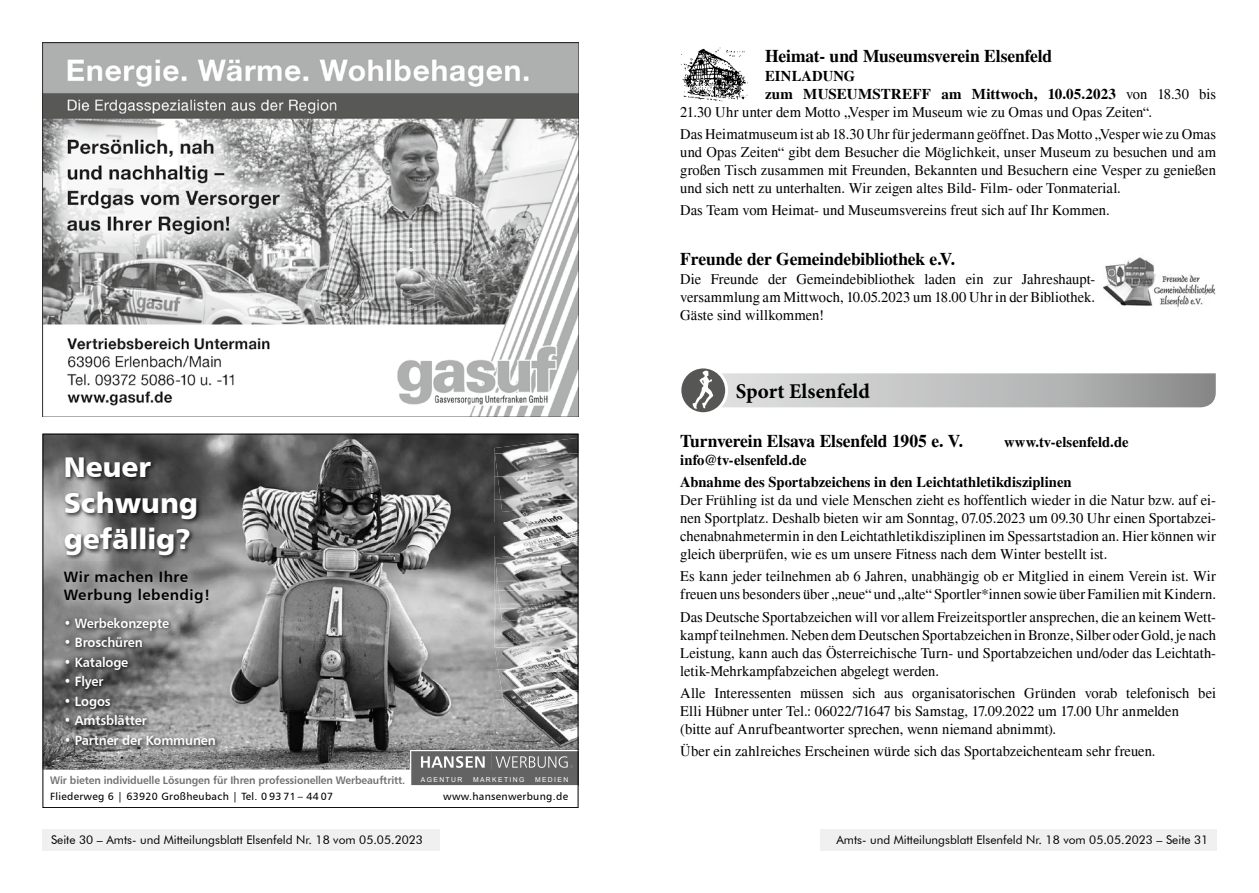
<style>
.page{position:relative;width:1259px;height:893px;background:#fff}
.page>*{position:absolute;margin:0;border:0;box-sizing:border-box;transform-origin:0 0}
.t1{font:28.5px/36px "Humanist 777 BT Black B";color:#fff}
.t2{font:700 21px "Minion Pro";color:#000}
.t3{font:700 18px "Times";letter-spacing:-.01em;color:#000}
.t4{font:15px/18px "Times";color:#000;text-align:justify}
.t5{font:700 15px/22.2px "Times";letter-spacing:.005em;color:#000}
.t6{font:15px/18px "Humanist 777 BT Bold B";letter-spacing:.03em;color:#000}
.t7{font:13.5px "Humanist 777 BT Bold B";letter-spacing:-.01em;color:#fff;scale:.95 1}
.t8{font:12px "Futura BT";color:#000}
.t9{font:10.95px "Humanist 777 BT Bold B";letter-spacing:-.01em;color:#717171;scale:.95 1}
.t10{font:10.5px "Humanist 777 BT Roman B";letter-spacing:.03em;color:#000}
.t11{font:6.75px "Arial";letter-spacing:.2em;color:#fff}
.s1{font-weight:400}
</style>
<div class="page">
<img style="left:43px;top:43px;width:535px;height:374px">
<img style="left:45px;top:436px;width:531px;height:334px">
<svg style="left:410px;top:750px;width:166px;height:36px;background:#797979"></svg>
<img style="left:494px;top:438px;width:82px;height:39px">
<img style="left:494px;top:454px;width:4px;height:23px">
<img style="left:494px;top:477px;width:4px;height:23px">
<img style="left:498px;top:477px;width:78px;height:23px">
<img style="left:494px;top:500px;width:82px;height:63px">
<img style="left:500px;top:500px;width:76px;height:12px">
<img style="left:494px;top:558px;width:3px;height:15px">
<img style="left:494px;top:523px;width:82px;height:12px">
<img style="left:495px;top:549px;width:81px;height:9px">
<img style="left:497px;top:563px;width:79px;height:41px">
<svg style="left:494px;top:573px;width:6px;height:36px"></svg>
<img style="left:496px;top:590px;width:4px;height:14px">
<img style="left:500px;top:604px;width:76px;height:5px">
<img style="left:494px;top:609px;width:82px;height:142px">
<img style="left:499px;top:632px;width:77px;height:16px">
<img style="left:494px;top:648px;width:1px;height:81px">
<img style="left:494px;top:648px;width:4px;height:21px">
<img style="left:494px;top:672px;width:4px;height:18px">
<svg style="left:494px;top:669px;width:4px;height:3px"></svg>
<img style="left:502px;top:690px;width:74px;height:19px">
<img style="left:498px;top:669px;width:78px;height:21px">
<img style="left:62px;top:454px;width:140px;height:106px">
<img style="left:55px;top:562px;width:163px;height:51px">
<img style="left:63px;top:615px;width:158px;height:136px">
<div style="left:819px;top:829px;width:397px;height:21px;background:#f0f0f0"></div>
<div style="left:43px;top:829px;width:397px;height:21px;background:#f0f0f0"></div>
<img style="left:681px;top:47px;width:67px;height:54px">
<img style="left:1103px;top:257px;width:112px;height:50px">
<svg style="left:681px;top:368px;width:534px;height:45px"></svg>
<h1 class="t1" style="left:64px;top:448px;width:136px">Neuer<br>Schwung gefällig?</h1>
<p class="t6" style="left:64px;top:568px;width:148px">Wir machen Ihre<br>Werbung lebendig!</p>
<p class="t7" style="left:64px;top:615px;width:113px">• Werbekonzepte</p>
<p class="t7" style="left:64px;top:634px;width:85px">• Broschüren</p>
<p class="t7" style="left:64px;top:654px;width:69px">• Kataloge</p>
<p class="t7" style="left:64px;top:673px;width:43px">• Flyer</p>
<p class="t7" style="left:64px;top:693px;width:51px">• Logos</p>
<p class="t7" style="left:64px;top:712px;width:89px">• Amtsblätter</p>
<p class="t7" style="left:64px;top:732px;width:161px">• Partner der Kommunen</p>
<p class="t9" style="left:50px;top:774px;width:375px">Wir bieten individuelle Lösungen für Ihren professionellen Werbeauftritt.</p>
<p class="t10" style="left:50px;top:790px;width:284px">Fliederweg 6 | 63920 Großheubach | Tel. 0 93 71 – 44 07</p>
<p class="t11" style="left:421px;top:774px;width:43px">AGENTUR</p>
<p class="t11" style="left:473px;top:774px;width:53px">MARKETING</p>
<p class="t11" style="left:535px;top:774px;width:35px">MEDIEN</p>
<p class="t10" style="left:443px;top:790px;width:126px">www.hansenwerbung.de</p>
<p class="t3" style="left:765px;top:45px;width:289px">Heimat- und Museumsverein Elsenfeld</p>
<p class="t5" style="left:765px;top:65px;width:92px">EINLADUNG</p>
<p class="t5" style="left:765px;top:83px;width:452px">zum MUSEUMSTREFF am Mittwoch, 10.05.2023 <span class="s1">von 18.30 bis</span></p>
<p class="t4" style="left:680px;top:103px;width:473px">21.30 Uhr unter dem Motto „Vesper im Museum wie zu Omas und Opas Zeiten“.</p>
<p class="t4" style="left:680px;top:125px;width:537px">Das Heimatmuseum ist ab 18.30 Uhr für jedermann geöffnet. Das Motto „Vesper wie zu Omas und Opas Zeiten“ gibt dem Besucher die Möglichkeit, unser Museum zu besuchen und am großen Tisch zusammen mit Freunden, Bekannten und Besuchern eine Vesper zu genießen und sich nett zu unterhalten. Wir zeigen altes Bild- Film- oder Tonmaterial.</p>
<p class="t4" style="left:680px;top:201px;width:431px">Das Team vom Heimat- und Museumsvereins freut sich auf Ihr Kommen.</p>
<p class="t3" style="left:680px;top:249px;width:276px">Freunde der Gemeindebibliothek e.V.</p>
<p class="t4" style="left:680px;top:270px;width:416px">Die Freunde der Gemeindebibliothek laden ein zur Jahreshaupt&shy;versammlung am Mittwoch, 10.05.2023 um 18.00 Uhr in der Bibliothek.<br>Gäste sind willkommen!</p>
<h2 class="t2" style="left:736px;top:376px;width:136px">Sport Elsenfeld</h2>
<p class="t3" style="left:680px;top:430px;width:284px">Turnverein Elsava Elsenfeld 1905 e. V.</p>
<p class="t5" style="left:1004px;top:431px;width:126px">www.tv-elsenfeld.de</p>
<p class="t5" style="left:680px;top:449px;width:393px">info@tv-elsenfeld.de<br>Abnahme des Sportabzeichens in den Leichtathletikdisziplinen</p>
<p class="t4" style="left:680px;top:491px;width:537px">Der Frühling ist da und viele Menschen zieht es hoffentlich wieder in die Natur bzw. auf ei&shy;nen Sportplatz. Deshalb bieten wir am Sonntag, 07.05.2023 um 09.30 Uhr einen Sportabzei&shy;chenabnahmetermin in den Leichtathletikdisziplinen im Spessartstadion an. Hier können wir gleich überprüfen, wie es um unsere Fitness nach dem Winter bestellt ist.</p>
<p class="t4" style="left:680px;top:568px;width:537px">Es kann jeder teilnehmen ab 6 Jahren, unabhängig ob er Mitglied in einem Verein ist. Wir freuen uns besonders über „neue“ und „alte“ Sportler*innen sowie über Familien mit Kindern.</p>
<p class="t4" style="left:680px;top:608px;width:537px">Das Deutsche Sportabzeichen will vor allem Freizeitsportler ansprechen, die an keinem Wett&shy;kampf teilnehmen. Neben dem Deutschen Sportabzeichen in Bronze, Silber oder Gold, je nach Leistung, kann auch das Österreichische Turn- und Sportabzeichen und/oder das Leichtath&shy;letik-Mehrkampfabzeichen abgelegt werden.</p>
<p class="t4" style="left:680px;top:684px;width:537px;text-align:left">Alle Interessenten müssen sich aus organisatorischen Gründen vorab telefonisch bei<br>Elli Hübner unter Tel.: 06022/71647 bis Samstag, 17.09.2022 um 17.00 Uhr anmelden<br>(bitte auf Anrufbeantworter sprechen, wenn niemand abnimmt).</p>
<p class="t4" style="left:680px;top:742px;width:477px">Über ein zahlreiches Erscheinen würde sich das Sportabzeichenteam sehr freuen.</p>
<p class="t8" style="left:51px;top:833px;width:373px">Seite 30 – Amts- und Mitteilungsblatt Elsenfeld Nr. 18 vom 05.05.2023</p>
<p class="t8" style="left:836px;top:833px;width:373px">Amts- und Mitteilungsblatt Elsenfeld Nr. 18 vom 05.05.2023 – Seite 31</p>
</div>
